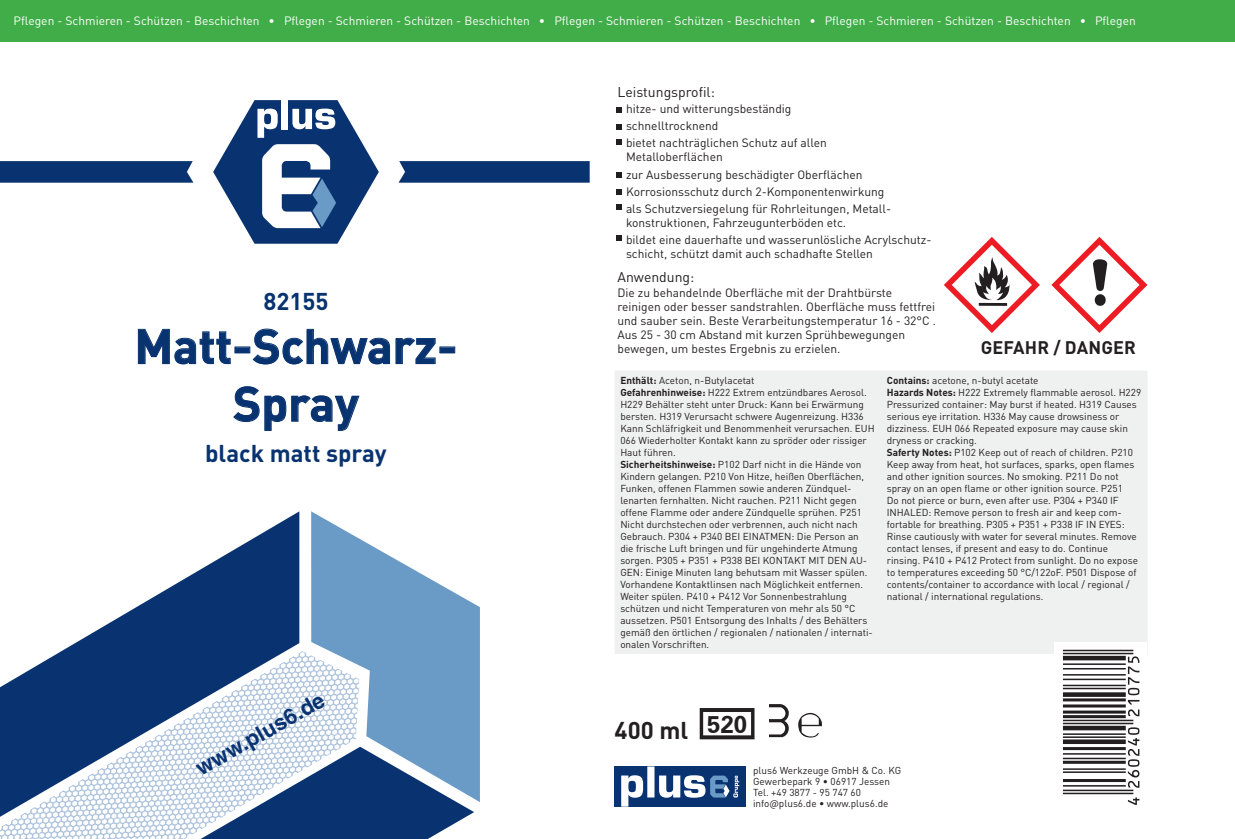
<style>
.page{position:relative;width:1235px;height:839px;background:#fff}
.page>*{position:absolute;margin:0;border:0;box-sizing:border-box;transform-origin:0 0}
.t1{font:700 48px/57.6px "DIN Pro";letter-spacing:-.005em;color:#093370;text-align:center}
.t2{font:700 24px "DIN Pro";color:#093370}
.t3{font:700 24px "DIN Pro";color:#231f20}
.t4{font:700 21.8px "Helvetica LT Std";color:#093370}
.t5{font:700 18px "DIN Pro";letter-spacing:.01em;color:#231f20}
.t6{font:14px "DIN Pro";color:#231f20}
.t7{font:12px/17px "DIN Pro";color:#231f20}
.t8{font:12px "DIN Pro";color:#fff}
.t9{font:10px/12px "DIN Pro";color:#231f20}
.s1{font-weight:700}
</style>
<div class="page">
<div style="left:615px;top:371px;width:533px;height:282px;background:#eff0f0"></div>
<svg style="left:616px;top:107px;width:6px;height:5px"></svg>
<svg style="left:616px;top:124px;width:6px;height:5px"></svg>
<svg style="left:616px;top:139px;width:6px;height:6px"></svg>
<svg style="left:616px;top:172px;width:6px;height:6px"></svg>
<svg style="left:616px;top:189px;width:6px;height:6px"></svg>
<svg style="left:616px;top:204px;width:6px;height:6px"></svg>
<svg style="left:616px;top:235px;width:6px;height:6px"></svg>
<svg style="left:700px;top:708px;width:54px;height:30px"></svg>
<svg style="left:769px;top:704px;width:20px;height:33px"></svg>
<svg style="left:798px;top:712px;width:24px;height:25px"></svg>
<div style="left:1054px;top:642px;width:93px;height:170px;background:#fff"></div>
<svg style="left:1063px;top:649px;width:76px;height:155px"></svg>
<svg style="left:944px;top:237px;width:96px;height:96px"></svg>
<hr style="left:979px;top:303px;width:28px;height:3px;background:#231f20">
<svg style="left:1051px;top:237px;width:96px;height:96px"></svg>
<div style="left:615px;top:766px;width:131px;height:40px;background:#093370"></div>
<svg style="left:621px;top:766px;width:118px;height:40px"></svg>
<div style="left:0;top:0;width:1235px;height:42px;background:#41ad49"></div>
<div style="left:0;top:161px;width:193px;height:21px;background:#093370"></div>
<svg style="left:213px;top:100px;width:166px;height:143px"></svg>
<svg style="left:399px;top:161px;width:191px;height:21px;background:#0e3773"></svg>
<svg style="left:311px;top:511px;width:169px;height:290px;fill:#699bc6"></svg>
<svg style="left:63px;top:511px;width:236px;height:139px"></svg>
<svg style="left:0;top:650px;width:474px;height:188px"></svg>
<svg style="left:137px;top:328px;width:319px;height:36px"></svg>
<svg style="left:233px;top:386px;width:127px;height:45px"></svg>
<p class="t8" style="left:14px;top:16px;width:1124px">Pflegen - Schmieren - Schützen - Beschichten • Pflegen - Schmieren - Schützen - Beschichten • Pflegen - Schmieren - Schützen - Beschichten • Pflegen - Schmieren - Schützen - Beschichten • Pflegen</p>
<h2 class="t2" style="left:263px;top:287px;width:67px">82155</h2>
<h1 class="t1" style="left:134px;top:318px;width:325px">Matt-Schwarz-<br>Spray</h1>
<h2 class="t2" style="left:205px;top:439px;width:183px">black matt spray</h2>
<h3 class="t4" style="left:191px;top:758px;width:146px;rotate:-30deg">www.plus6.de</h3>
<h3 class="t6" style="left:617px;top:87px;width:99px">Leistungsprofil:</h3>
<p class="t7" style="left:626px;top:102px;width:202px">hitze- und witterungsbeständig schnelltrocknend<br>bietet nachträglichen Schutz auf allen</p>
<p class="t7" style="left:626px;top:150px;width:267px">Metalloberflächen<br>zur Ausbesserung beschädigter Oberflächen Korrosionsschutz durch 2-Komponentenwirkung als Schutzversiegelung für Rohrleitungen, Metall-</p>
<p class="t7" style="left:626px;top:215px;width:307px">konstruktionen, Fahrzeugunterböden etc.<br>bildet eine dauerhafte und wasserunlösliche Acrylschutz-</p>
<p class="t7" style="left:626px;top:246px;width:248px">schicht, schützt damit auch schadhafte Stellen</p>
<h3 class="t6" style="left:617px;top:271px;width:78px">Anwendung:</h3>
<p class="t7" style="left:617px;top:286px;width:320px;line-height:14px">Die zu behandelnde Oberfläche mit der Drahtbürste reinigen oder besser sandstrahlen. Oberfläche muss fettfrei und sauber sein. Beste Verarbeitungstemperatur 16 - 32°C .<br>Aus 25 - 30 cm Abstand mit kurzen Sprühbewegungen bewegen, um bestes Ergebnis zu erzielen.</p>
<h3 class="t5" style="left:981px;top:337px;width:157px">GEFAHR / DANGER</h3>
<p class="t9" style="left:620px;top:375px;width:256px"><span class="s1">Enthält:</span> Aceton, n-Butylacetat<br><span class="s1">Gefahrenhinweise:</span> H222 Extrem entzündbares Aerosol.<br>H229 Behälter steht unter Druck: Kann bei Erwärmung bersten. H319 Verursacht schwere Augenreizung. H336<br>Kann Schläfrigkeit und Benommenheit verursachen. EUH 066 Wiederholter Kontakt kann zu spröder oder rissiger Haut führen.<br><span class="s1">Sicherheitshinweise:</span> P102 Darf nicht in die Hände von Kindern gelangen. P210 Von Hitze, heißen Oberflächen, Funken, offenen Flammen sowie anderen Zündquel&shy;lenarten fernhalten. Nicht rauchen. P211 Nicht gegen offene Flamme oder andere Zündquelle sprühen. P251<br>Nicht durchstechen oder verbrennen, auch nicht nach Gebrauch. P304 + P340 BEI EINATMEN: Die Person an<br>die frische Luft bringen und für ungehinderte Atmung sorgen. P305 + P351 + P338 BEI KONTAKT MIT DEN AU-GEN: Einige Minuten lang behutsam mit Wasser spülen.<br>Vorhandene Kontaktlinsen nach Möglichkeit entfernen.<br>Weiter spülen. P410 + P412 Vor Sonnenbestrahlung schützen und nicht Temperaturen von mehr als 50 °C aussetzen. P501 Entsorgung des Inhalts / des Behälters gemäß den örtlichen / regionalen / nationalen / internati&shy;onalen Vorschriften.</p>
<p class="t9" style="left:887px;top:375px;width:256px"><span class="s1">Contains:</span> acetone, n-butyl acetate<br><span class="s1">Hazards Notes:</span> H222 Extremely flammable aerosol. H229<br>Pressurized container: May burst if heated. H319 Causes serious eye irritation. H336 May cause drowsiness or dizziness. EUH 066 Repeated exposure may cause skin dryness or cracking.<br><span class="s1">Saferty Notes:</span> P102 Keep out of reach of children. P210<br>Keep away from heat, hot surfaces, sparks, open flames and other ignition sources. No smoking. P211 Do not spray on an open flame or other ignition source. P251<br>Do not pierce or burn, even after use. P304 + P340 IF INHALED: Remove person to fresh air and keep com&shy;fortable for breathing. P305 + P351 + P338 IF IN EYES:<br>Rinse cautiously with water for several minutes. Remove contact lenses, if present and easy to do. Continue rinsing. P410 + P412 Protect from sunlight. Do no expose to temperatures exceeding 50 °C/122oF. P501 Dispose of contents/container to accordance with local / regional / national / international regulations.</p>
<h2 class="t3" style="left:615px;top:716px;width:134px">400 ml <sup>520</sup></h2>
<p class="t9" style="left:753px;top:765px;width:150px;line-height:11px">plus6 Werkzeuge GmbH &amp; Co. KG<br>Gewerbepark 9 • 06917 Jessen<br>Tel. +49 3877 - 95 747 60 info@plus6.de • www.plus6.de</p>
</div>
